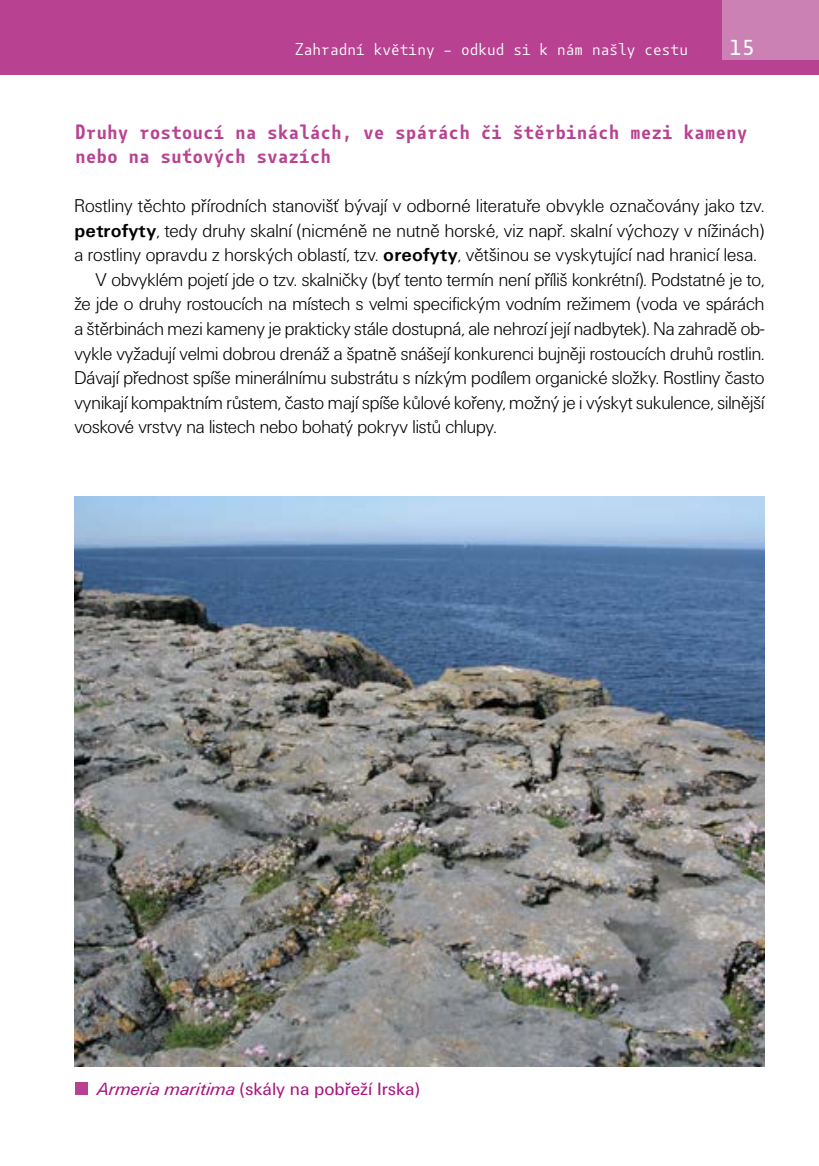
<style>
.page{position:relative;width:819px;height:1166px;background:#fff}
.page>*{position:absolute;margin:0;border:0;box-sizing:border-box;transform-origin:0 0}
.t1{font:500 21px "Botanika Mono";color:#fff}
.t2{font:600 20.12px/24.5px "Botanika Mono";letter-spacing:-.07em;color:#b94191}
.t3{font:19.25px "U001 DOT Ligh";color:#000}
.t4{font:18.38px "U001 TOT";color:#a71681}
.t5{font:16.62px "Botanika Mono";letter-spacing:-.075em;color:#fff}
.s1{font-family:"U001 TOT";font-weight:700}
.s2{font-style:italic}
</style>
<div class="page">
<div style="left:0;top:0;width:819px;height:74px;background:#b94191"></div>
<div style="left:722px;top:0;width:97px;height:60px;background:#cc81b5"></div>
<img style="left:74px;top:496px;width:690px;height:570px">
<div style="left:75px;top:1082px;width:13px;height:13px;background:#b94191"></div>
<p class="t5" style="left:294px;top:39px;width:396px">Zahradní květiny – odkud si k nám našly cestu</p>
<p class="t1" style="left:729px;top:33px;width:27px">15</p>
<p class="t2" style="left:74px;top:119px;width:675px">Druhy rostoucí na skalách, ve spárách či štěrbinách mezi kameny nebo na suťových svazích</p>
<p class="t3" style="left:74px;top:196px;width:691px">Rostliny těchto přírodních stanovišť bývají v odborné literatuře obvykle označovány jako tzv.</p>
<p class="t3" style="left:74px;top:220px;width:691px"><span class="s1">petrofyty</span>, tedy druhy skalní (nicméně ne nutně horské, viz např. skalní výchozy v nížinách)</p>
<p class="t3" style="left:74px;top:245px;width:683px">a rostliny opravdu z horských oblastí, tzv. <span class="s1">oreofyty</span>, většinou se vyskytující nad hranicí lesa.</p>
<p class="t3" style="left:95px;top:269px;width:670px">V obvyklém pojetí jde o tzv. skalničky (byť tento termín není příliš konkrétní). Podstatné je to,</p>
<p class="t3" style="left:74px;top:294px;width:691px">že jde o druhy rostoucích na místech s velmi specifickým vodním režimem (voda ve spárách</p>
<p class="t3" style="left:74px;top:318px;width:691px">a štěrbinách mezi kameny je prakticky stále dostupná, ale nehrozí její nadbytek). Na zahradě ob-</p>
<p class="t3" style="left:74px;top:343px;width:691px">vykle vyžadují velmi dobrou drenáž a špatně snášejí konkurenci bujněji rostoucích druhů rostlin.</p>
<p class="t3" style="left:74px;top:367px;width:691px">Dávají přednost spíše minerálnímu substrátu s nízkým podílem organické složky. Rostliny často</p>
<p class="t3" style="left:74px;top:392px;width:691px">vynikají kompaktním růstem, často mají spíše kůlové kořeny, možný je i výskyt sukulence, silnější</p>
<p class="t3" style="left:74px;top:416px;width:423px">voskové vrstvy na listech nebo bohatý pokryv listů chlupy.</p>
<p class="t4" style="left:97px;top:1079px;width:324px"><span class="s2">Armeria maritima</span> (skály na pobřeží Irska)</p>
</div>
